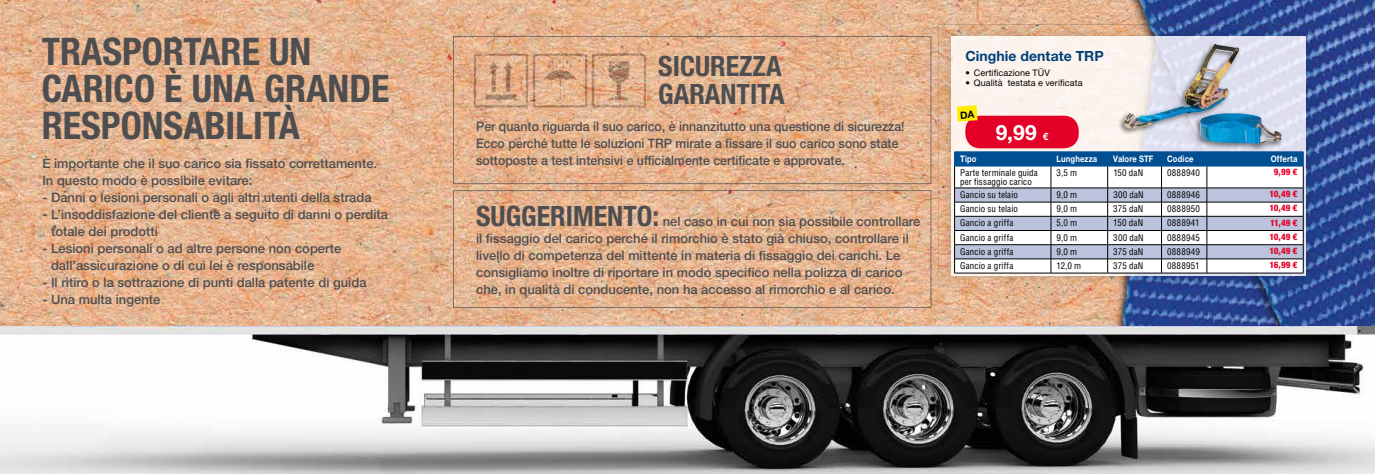
<style>
.page{position:relative;width:1375px;height:474px;background:#fff}
.page>*{position:absolute;margin:0;border:0;box-sizing:border-box;transform-origin:0 0}
.t1{font:700 condensed 38px/37px "Helvetica Neue LT Std";color:#4e4e50}
.t2{font:700 condensed 28px/28px "Helvetica Neue LT Std";color:#4e4e50}
.t3{font:700 21px "Helvetica Neue LT Std";color:#fff}
.t4{font:700 14px "Helvetica Neue LT Std";letter-spacing:.005em;color:#00407a}
.t5{font:500 13px/17px "Helvetica Neue LT Std";color:#4e4e50}
.t6{font:500 13px/17px "Helvetica Neue LT Std";color:#4e4e50;scale:.95 1}
.t7{font:italic 700 10px "Helvetica Neue LT Std";color:#fff}
.t8{font:700 10px "Helvetica Neue LT Std";color:#fff}
.t9{font:500 condensed 9px/9px "Helvetica LTCE";letter-spacing:.015em;color:#000}
.t10{font:9px "Helvetica Neue LT Std";letter-spacing:.01em;color:#000}
.t11{font:800 condensed 9px "Helvetica Neue LT Std";letter-spacing:.015em;color:#e40027}
.t12{font:700 9px "Helvetica Neue CELT";letter-spacing:.02em;color:#fff;scale:.85 1}
.s1{font-weight:700;font-stretch:condensed;font-size:28px}
</style>
<div class="page">
<img style="left:0;top:0;width:1375px;height:335px">
<img style="left:0;top:335px;width:1375px;height:138px">
<svg style="left:453px;top:36px;width:478px;height:148px;background:#e1b18c"></svg>
<svg style="left:453px;top:190px;width:478px;height:118px;background:#e3b38f"></svg>
<img style="left:939px;top:24px;width:379px;height:33px">
<img style="left:939px;top:57px;width:34px;height:231px">
<img style="left:1284px;top:57px;width:34px;height:231px">
<img style="left:973px;top:275px;width:311px;height:13px">
<img style="left:951px;top:37px;width:354px;height:238px">
<div style="left:1117px;top:41px;width:167px;height:111px;background:#000;opacity:.5"></div>
<img style="left:1122px;top:44px;width:117px;height:96px">
<div style="left:965px;top:116px;width:114px;height:32px;background:#e40027;border-radius:15px"></div>
<hr style="left:954px;top:151px;width:97px;height:1px;background:#004f92">
<hr style="left:1207px;top:151px;width:96px;height:1px;background:#004f92">
<hr style="left:1051px;top:151px;width:57px;height:1px;background:#004f92">
<hr style="left:1108px;top:151px;width:53px;height:1px;background:#004f92">
<hr style="left:1161px;top:151px;width:46px;height:1px;background:#004f92">
<svg style="left:954px;top:152px;width:350px;height:121px"></svg>
<hr style="left:954px;top:188px;width:97px;height:1px;background:#000">
<hr style="left:954px;top:202px;width:97px;height:1px;background:#000">
<hr style="left:954px;top:216px;width:97px;height:1px;background:#000">
<hr style="left:954px;top:230px;width:97px;height:1px;background:#000">
<hr style="left:954px;top:244px;width:97px;height:1px;background:#000">
<hr style="left:954px;top:258px;width:97px;height:1px;background:#000">
<hr style="left:954px;top:273px;width:97px;height:1px;background:#000">
<hr style="left:1051px;top:188px;width:57px;height:1px;background:#000">
<hr style="left:1051px;top:202px;width:57px;height:1px;background:#000">
<hr style="left:1051px;top:216px;width:57px;height:1px;background:#000">
<hr style="left:1051px;top:230px;width:57px;height:1px;background:#000">
<hr style="left:1051px;top:244px;width:57px;height:1px;background:#000">
<hr style="left:1051px;top:258px;width:57px;height:1px;background:#000">
<hr style="left:1051px;top:273px;width:57px;height:1px;background:#000">
<hr style="left:1108px;top:188px;width:53px;height:1px;background:#000">
<hr style="left:1108px;top:202px;width:53px;height:1px;background:#000">
<hr style="left:1108px;top:216px;width:53px;height:1px;background:#000">
<hr style="left:1108px;top:230px;width:53px;height:1px;background:#000">
<hr style="left:1108px;top:244px;width:53px;height:1px;background:#000">
<hr style="left:1108px;top:258px;width:53px;height:1px;background:#000">
<hr style="left:1108px;top:273px;width:53px;height:1px;background:#000">
<hr style="left:1161px;top:188px;width:46px;height:1px;background:#000">
<hr style="left:1161px;top:202px;width:46px;height:1px;background:#000">
<hr style="left:1161px;top:216px;width:46px;height:1px;background:#000">
<hr style="left:1161px;top:230px;width:46px;height:1px;background:#000">
<hr style="left:1161px;top:244px;width:46px;height:1px;background:#000">
<hr style="left:1161px;top:258px;width:46px;height:1px;background:#000">
<hr style="left:1161px;top:273px;width:46px;height:1px;background:#000">
<hr style="left:1207px;top:188px;width:96px;height:1px;background:#000">
<hr style="left:1207px;top:202px;width:96px;height:1px;background:#000">
<hr style="left:1207px;top:216px;width:96px;height:1px;background:#000">
<hr style="left:1207px;top:230px;width:96px;height:1px;background:#000">
<hr style="left:1207px;top:244px;width:96px;height:1px;background:#000">
<hr style="left:1207px;top:258px;width:96px;height:1px;background:#000">
<hr style="left:1207px;top:273px;width:96px;height:1px;background:#000">
<svg style="left:941px;top:97px;width:52px;height:33px"></svg>
<h1 class="t1" style="left:42px;top:33px;width:349px">TRASPORTARE UN<br>CARICO È UNA GRANDE<br>RESPONSABILITÀ</h1>
<p class="t5" style="left:42px;top:154px;width:336px">È importante che il suo carico sia fissato correttamente.<br>In questo modo è possibile evitare:</p>
<p class="t5" style="left:42px;top:188px;width:331px">- Danni o lesioni personali o agli altri utenti della strada</p>
<p class="t5" style="left:51px;top:205px;width:338px;text-indent:-9px">- L’insoddisfazione del cliente a seguito di danni o perdita totale dei prodotti</p>
<p class="t5" style="left:51px;top:239px;width:292px;text-indent:-9px">- Lesioni personali o ad altre persone non coperte dall’assicurazione o di cui lei è responsabile</p>
<p class="t5" style="left:42px;top:273px;width:326px">- Il ritiro o la sottrazione di punti dalla patente di guida</p>
<p class="t5" style="left:42px;top:290px;width:119px">- Una multa ingente</p>
<h2 class="t2" style="left:658px;top:52px;width:128px">SICUREZZA<br>GARANTITA</h2>
<p class="t6" style="left:476px;top:118px;width:453px">Per quanto riguarda il suo carico, è innanzitutto una questione di sicurezza!<br>Ecco perché tutte le soluzioni TRP mirate a fissare il suo carico sono state sottoposte a test intensivi e ufficialmente certificate e approvate.</p>
<p class="t5" style="left:476px;top:212px;width:446px"><span class="s1">SUGGERIMENTO:</span> nel caso in cui non sia possibile controllare il fissaggio del carico perché il rimorchio è stato già chiuso, controllare il livello di competenza del mittente in materia di fissaggio dei carichi. Le consigliamo inoltre di riportare in modo specifico nella polizza di carico che, in qualità di conducente, non ha accesso al rimorchio e al carico.</p>
<p class="t4" style="left:965px;top:47px;width:140px">Cinghie dentate TRP</p>
<p class="t10" style="left:965px;top:67px;width:86px">• Certificazione TÜV</p>
<p class="t10" style="left:965px;top:77px;width:119px">• Qualità testata e verificata</p>
<h3 class="t3" style="left:996px;top:119px;width:43px">9,99</h3>
<p class="t7" style="left:1020px;top:126px;width:4px">.</p>
<p class="t8" style="left:1043px;top:130px;width:7px">€</p>
<p class="t12" style="left:960px;top:153px;width:21px">Tipo</p>
<p class="t12" style="left:1056px;top:153px;width:49px">Lunghezza</p>
<p class="t12" style="left:1113px;top:153px;width:49px">Valore STF</p>
<p class="t12" style="left:1167px;top:153px;width:33px">Codice</p>
<p class="t12" style="left:1271px;top:153px;width:33px">Offerta</p>
<p class="t9" style="left:960px;top:168px;width:79px">Parte terminale guida per fissaggio carico</p>
<p class="t9" style="left:1056px;top:168px;width:22px">3,5 m</p>
<p class="t9" style="left:1113px;top:168px;width:31px">150 daN</p>
<p class="t9" style="left:1167px;top:168px;width:34px">0888940</p>
<p class="t11" style="left:1274px;top:166px;width:25px">9,99 €</p>
<p class="t9" style="left:960px;top:190px;width:59px">Gancio su telaio</p>
<p class="t9" style="left:1056px;top:190px;width:22px">9,0 m</p>
<p class="t9" style="left:1113px;top:190px;width:32px">300 daN</p>
<p class="t9" style="left:1167px;top:190px;width:34px">0888946</p>
<p class="t11" style="left:1269px;top:188px;width:30px">10,49 €</p>
<p class="t9" style="left:960px;top:204px;width:59px">Gancio su telaio</p>
<p class="t9" style="left:1056px;top:204px;width:22px">9,0 m</p>
<p class="t9" style="left:1113px;top:204px;width:32px">375 daN</p>
<p class="t9" style="left:1167px;top:204px;width:34px">0888950</p>
<p class="t11" style="left:1269px;top:202px;width:30px">10,49 €</p>
<p class="t9" style="left:960px;top:218px;width:55px">Gancio a griffa</p>
<p class="t9" style="left:1056px;top:218px;width:22px">5,0 m</p>
<p class="t9" style="left:1113px;top:218px;width:31px">150 daN</p>
<p class="t9" style="left:1167px;top:218px;width:34px">0888941</p>
<p class="t11" style="left:1270px;top:217px;width:29px">11,49 €</p>
<p class="t9" style="left:960px;top:232px;width:55px">Gancio a griffa</p>
<p class="t9" style="left:1056px;top:232px;width:22px">9,0 m</p>
<p class="t9" style="left:1113px;top:232px;width:32px">300 daN</p>
<p class="t9" style="left:1167px;top:232px;width:34px">0888945</p>
<p class="t11" style="left:1269px;top:231px;width:30px">10,49 €</p>
<p class="t9" style="left:960px;top:247px;width:55px">Gancio a griffa</p>
<p class="t9" style="left:1056px;top:247px;width:22px">9,0 m</p>
<p class="t9" style="left:1113px;top:247px;width:32px">375 daN</p>
<p class="t9" style="left:1167px;top:247px;width:34px">0888949</p>
<p class="t11" style="left:1269px;top:245px;width:30px">10,49 €</p>
<p class="t9" style="left:960px;top:261px;width:55px">Gancio a griffa</p>
<p class="t9" style="left:1056px;top:261px;width:26px">12,0 m</p>
<p class="t9" style="left:1113px;top:261px;width:32px">375 daN</p>
<p class="t9" style="left:1167px;top:261px;width:34px">0888951</p>
<p class="t11" style="left:1269px;top:259px;width:30px">16,99 €</p>
</div>
